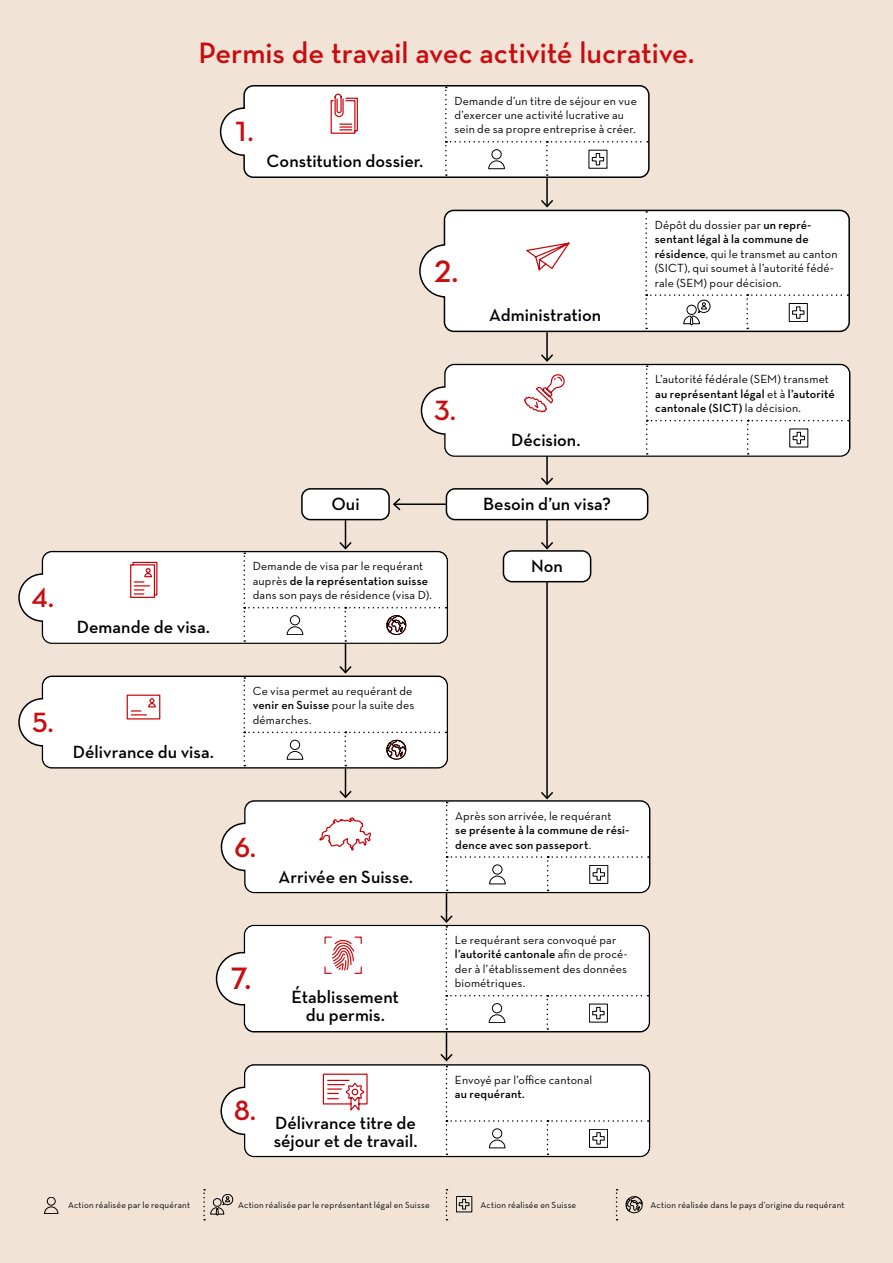
<style>
.page{position:relative;width:893px;height:1263px;background:#f1e4d7}
.page>*{position:absolute;margin:0;border:0;box-sizing:border-box;transform-origin:0 0}
.t1{font:600 31.5px "Neutraface Text";color:#c90c0f}
.t2{font:600 30px "Neutraface Text";letter-spacing:-.005em;color:#c90c0f}
.t3{font:600 28.35px "Neutraface Text";color:#c90c0f}
.t4{font:600 18px/18px "Neutraface Text";color:#000;text-align:center}
.t5{font:12px/14.4px "Neutraface Text";letter-spacing:.015em;color:#000}
.t6{font:600 12px "Neutraface Text";letter-spacing:.015em;color:#000}
.t7{font:9px "Neutraface Text";letter-spacing:.025em;color:#000}
.s1{font-weight:600}
.s2{font-weight:400}
</style>
<div class="page">
<hr style="left:546px;top:178px;width:2px;height:28px;background:#000">
<svg style="left:541px;top:198px;width:12px;height:10px"></svg>
<hr style="left:546px;top:332px;width:2px;height:29px;background:#000">
<hr style="left:546px;top:455px;width:2px;height:29px;background:#000">
<svg style="left:541px;top:476px;width:12px;height:9px"></svg>
<div style="left:302px;top:489px;width:87px;height:31px;background:#fff;border-radius:9px"></div>
<div style="left:301px;top:488px;width:89px;height:32px;border:2px solid #000;border-radius:9px"></div>
<div style="left:446px;top:489px;width:202px;height:31px;background:#fff;border-radius:9px"></div>
<div style="left:446px;top:488px;width:202px;height:32px;border:2px solid #000;border-radius:9px"></div>
<svg style="left:446px;top:1189px;width:1px;height:31px"></svg>
<svg style="left:616px;top:1189px;width:2px;height:31px"></svg>
<svg style="left:44px;top:1206px;width:14px;height:8px"></svg>
<div style="left:47px;top:1197px;width:8px;height:8px;border:1px solid #000;border-radius:50%"></div>
<svg style="left:203px;top:1189px;width:30px;height:31px"></svg>
<svg style="left:456px;top:1196px;width:16px;height:16px"></svg>
<svg style="left:626px;top:1196px;width:17px;height:17px"></svg>
<svg style="left:419px;top:209px;width:431px;height:124px;background:#efeeed"></svg>
<div style="left:645px;top:211px;width:203px;height:118px;background:#fff"></div>
<svg style="left:524px;top:242px;width:47px;height:31px"></svg>
<svg style="left:219px;top:85px;width:431px;height:94px;background:#f2f0ef"></svg>
<svg style="left:420px;top:353px;width:431px;height:104px;background:#f3f0ee"></svg>
<svg style="left:18px;top:496px;width:633px;height:662px"></svg>
<h2 class="t2" style="left:198px;top:34px;width:498px">Permis de travail avec activité lucrative.</h2>
<p class="t5" style="left:454px;top:93px;width:184px">Demande d’un titre de séjour en vue d’exercer une activité lucrative au</p>
<h3 class="t3" style="left:233px;top:114px;width:22px">1.</h3>
<p class="t5" style="left:454px;top:122px;width:183px">sein de sa propre entreprise à créer.</p>
<h3 class="t4" style="left:267px;top:152px;width:158px">Constitution dossier.</h3>
<h1 class="t1" style="left:434px;top:251px;width:26px">2.</h1>
<h3 class="t4" style="left:489px;top:305px;width:114px">Administration</h3>
<p class="t5" style="left:655px;top:218px;width:184px">Dépôt du dossier par <span class="s1">un repré&shy;sentant légal à la commune de résidence</span>, qui le transmet au canton (SICT), qui soumet à l’autorité fédé-</p>
<p class="t5" style="left:655px;top:275px;width:128px">rale (SEM) pour décision.</p>
<p class="t5" style="left:655px;top:372px;width:181px">L’autorité fédérale (SEM) transmet <span class="s1">au représentant légal</span> et à <span class="s1">l’autorité</span></p>
<h3 class="t3" style="left:434px;top:393px;width:23px">3.</h3>
<p class="t6" style="left:655px;top:400px;width:147px">cantonale (SICT) <span class="s2">la décision.</span></p>
<h3 class="t4" style="left:511px;top:431px;width:71px">Décision.</h3>
<h3 class="t4" style="left:331px;top:495px;width:30px">Oui</h3>
<h3 class="t4" style="left:483px;top:495px;width:129px">Besoin d’un visa?</h3>
<p class="t5" style="left:253px;top:559px;width:177px">Demande de visa par le requérant auprès <span class="s1">de la représentation suisse</span></p>
<h3 class="t3" style="left:31px;top:580px;width:24px">4.</h3>
<p class="t5" style="left:253px;top:588px;width:181px">dans son pays de résidence (visa D).</p>
<h3 class="t4" style="left:77px;top:618px;width:134px">Demande de visa.</h3>
<p class="t5" style="left:253px;top:684px;width:163px">Ce visa permet au requérant de <span class="s1">venir en Suisse</span> pour la suite des</p>
<h3 class="t3" style="left:32px;top:704px;width:23px">5.</h3>
<p class="t5" style="left:253px;top:712px;width:60px">démarches.</p>
<h3 class="t4" style="left:73px;top:743px;width:142px">Délivrance du visa.</h3>
<h3 class="t4" style="left:531px;top:557px;width:33px">Non</h3>
<p class="t5" style="left:455px;top:808px;width:158px">Après son arrivée, le requérant</p>
<p class="t6" style="left:455px;top:822px;width:175px">se présente à la commune de rési-</p>
<h3 class="t3" style="left:234px;top:829px;width:23px">6.</h3>
<p class="t6" style="left:455px;top:837px;width:137px">dence avec son passeport<span class="s2">.</span></p>
<h3 class="t4" style="left:278px;top:867px;width:136px">Arrivée en Suisse.</h3>
<p class="t5" style="left:455px;top:932px;width:174px">Le requérant sera convoqué par <span class="s1">l’autorité cantonale</span> afin de procé&shy;der à l’établissement des données</p>
<h1 class="t1" style="left:230px;top:959px;width:22px">7.</h1>
<p class="t5" style="left:455px;top:976px;width:72px">biométriques.</p>
<h3 class="t4" style="left:292px;top:988px;width:109px">Établissement du permis.</h3>
<h3 class="t3" style="left:234px;top:1093px;width:23px">8.</h3>
<h3 class="t4" style="left:274px;top:1113px;width:145px;text-align:left">Délivrance titre de séjour et de travail.</h3>
<p class="t5" style="left:455px;top:1072px;width:139px">Envoyé par l’office cantonal</p>
<p class="t6" style="left:455px;top:1086px;width:71px">au requérant.</p>
<p class="t7" style="left:68px;top:1199px;width:124px">Action réalisée par le requérant</p>
<p class="t7" style="left:238px;top:1199px;width:193px">Action réalisée par le représentant légal en Suisse</p>
<p class="t7" style="left:480px;top:1199px;width:97px">Action réalisée en Suisse</p>
<p class="t7" style="left:651px;top:1199px;width:195px">Action réalisée dans le pays d’origine du requérant</p>
</div>
